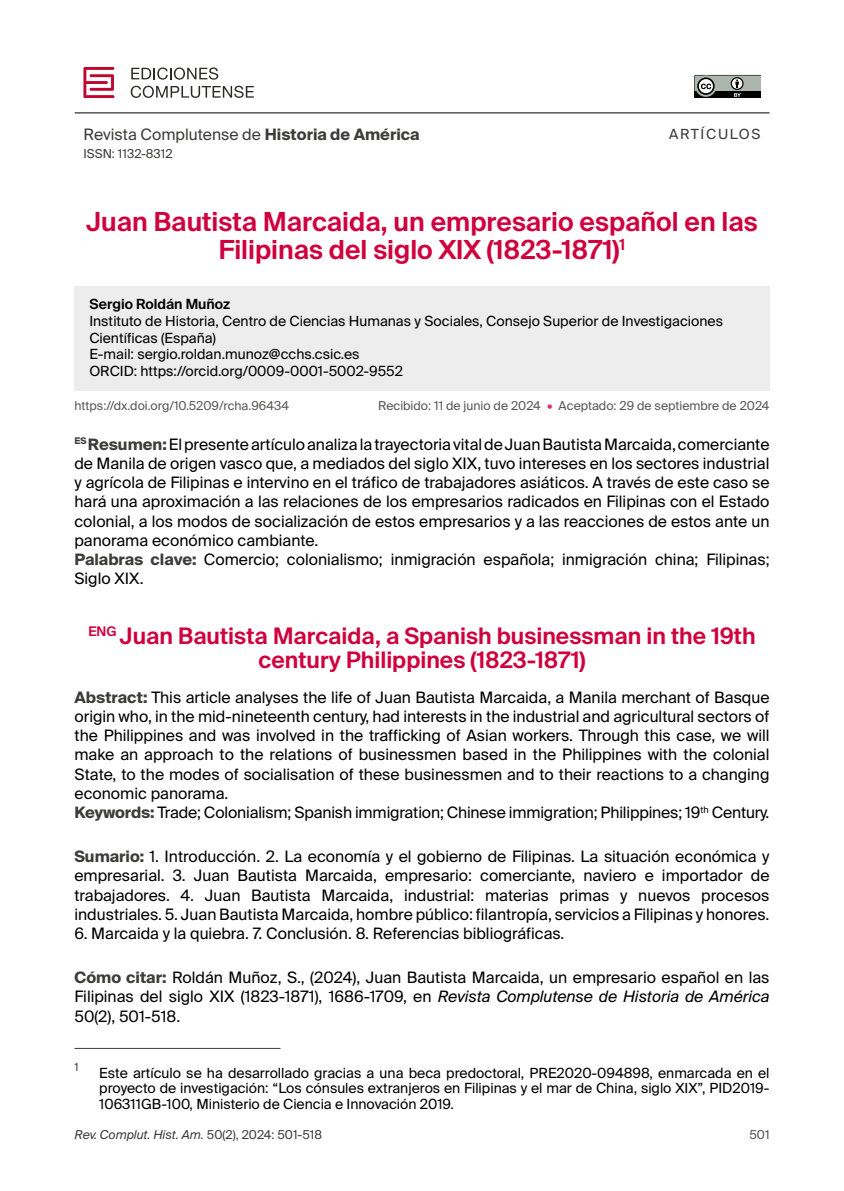
<style>
.page{position:relative;width:844px;height:1191px;background:#fff}
.page>*{position:absolute;margin:0;border:0;box-sizing:border-box;transform-origin:0 0}
.Título_original_ES{font:600 26.25px/28px "Suisse Intl";color:#cf003d;text-align:center}
.Título_traducido_EN{font:600 22.75px/24.5px "Suisse Intl";color:#cf003d;text-align:center}
.Resumen_abstract_-_Idioma{font:15.75px/19.2px "Suisse Intl";color:#000;text-align:justify}
.Resumen_abstract{font:15.75px/19.2px "Suisse Intl";color:#000;text-align:justify}
.Sumario{font:15.75px/19.2px "Suisse Intl";color:#000;text-align:justify}
.Palabras_clave_keywords{font:15.75px/19.2px "Suisse Intl";color:#000}
.Como_Citar{font:15.75px/19.2px "Suisse Intl";color:#000;text-align:justify}
.t1{font:15.75px "Suisse Intl";color:#3c3c3b}
.Notas_al_pie{font:14px/15.8px "Suisse Intl";color:#000;text-align:justify}
.Cargo{font:14px/16.6px "Suisse Intl";color:#000}
.Autor{font:600 14px "Suisse Intl";color:#000}
.t2{font:14px "Suisse Intl";letter-spacing:.12em;color:#3c3c3b}
.Fechas{font:12.25px "Suisse Intl";color:#575756}
.t3{font:italic 12.25px "Suisse Intl";color:#3c3c3b}
.t4{font:12.25px "Suisse Intl";color:#3c3c3b}
.t5{font:12.25px "Suisse Intl";color:#555454}
.Notas_al_pie-2{font:11.2px "Suisse Intl";color:#3c3c3b}
.s1{font-weight:700}
.s2{color:#d83364}
.s3{font-weight:700;color:#3c3c3b}
.s4{font-style:italic}
.s5{font-style:normal}
</style>
<div class="page">
<hr style="left:75px;top:112px;width:694px;height:1px;background:#000">
<svg style="left:694px;top:75px;width:66px;height:23px;background:#757975"></svg>
<svg style="left:83px;top:67px;width:31px;height:31px"></svg>
<svg style="left:131px;top:67px;width:87px;height:13px"></svg>
<svg style="left:131px;top:86px;width:123px;height:12px"></svg>
<div style="left:74px;top:286px;width:695px;height:105px;background:#ededed"></div>
<hr style="left:74px;top:1048px;width:206px;height:1px;background:#3c3c3b">
<p class="t1" style="left:83px;top:125px;width:337px">Revista Complutense de <span class="s1">Historia de América</span></p>
<p class="t4" style="left:83px;top:146px;width:90px">ISSN: 1132-8312</p>
<p class="t2" style="left:669px;top:126px;width:93px">ARTÍCULOS</p>
<p class="Título_original_ES" style="left:86px;top:208px;width:673px">Juan Bautista Marcaida, un empresario español en las<br>Filipinas del siglo XIX (1823-1871)<sup>1</sup></p>
<p class="Autor" style="left:89px;top:296px;width:142px">Sergio Roldán Muñoz</p>
<p class="Cargo" style="left:89px;top:313px;width:635px">Instituto de Historia, Centro de Ciencias Humanas y Sociales, Consejo Superior de Investigaciones<br>Científicas (España)</p>
<p class="Cargo" style="left:89px;top:346px;width:272px">E-mail: sergio.roldan.munoz@cchs.csic.es</p>
<p class="Cargo" style="left:89px;top:363px;width:315px">ORCID: https://orcid.org/0009-0001-5002-9552</p>
<p class="Fechas" style="left:74px;top:399px;width:216px">https://dx.doi.org/10.5209/rcha.96434</p>
<p class="Fechas" style="left:378px;top:399px;width:393px">Recibido: 11 de junio de 2024 <span class="s2">•</span> Aceptado: 29 de septiembre de 2024</p>
<p class="Resumen_abstract_-_Idioma" style="left:74px;top:434px;width:696px"><sup>ES</sup> <span class="s3">Resumen:</span>El presente artículo analiza la trayectoria vital de Juan Bautista Marcaida, comerciante de Manila de origen vasco que, a mediados del siglo XIX, tuvo intereses en los sectores industrial y agrícola de Filipinas e intervino en el tráfico de trabajadores asiáticos. A través de este caso se hará una aproximación a las relaciones de los empresarios radicados en Filipinas con el Estado colonial, a los modos de socialización de estos empresarios y a las reacciones de estos ante un panorama económico cambiante.</p>
<p class="Palabras_clave_keywords" style="left:74px;top:550px;width:696px"><span class="s3">Palabras clave:</span> Comercio; colonialismo; inmigración española; inmigración china; Filipinas;<br>Siglo XIX.</p>
<p class="Título_traducido_EN" style="left:88px;top:624px;width:668px"><sup>ENG</sup> Juan Bautista Marcaida, a Spanish businessman in the 19th century Philippines (1823-1871)</p>
<p class="Resumen_abstract" style="left:74px;top:687px;width:696px"><span class="s3">Abstract:</span> This article analyses the life of Juan Bautista Marcaida, a Manila merchant of Basque origin who, in the mid-nineteenth century, had interests in the industrial and agricultural sectors of the Philippines and was involved in the trafficking of Asian workers. Through this case, we will make an approach to the relations of businessmen based in the Philippines with the colonial State, to the modes of socialisation of these businessmen and to their reactions to a changing economic panorama.</p>
<p class="Palabras_clave_keywords" style="left:74px;top:803px;width:696px"><span class="s3">Keywords:</span> Trade; Colonialism; Spanish immigration; Chinese immigration; Philippines; 19<sup>th</sup> Century.</p>
<p class="Sumario" style="left:74px;top:847px;width:696px"><span class="s3">Sumario:</span> 1. Introducción. 2. La economía y el gobierno de Filipinas. La situación económica y empresarial. 3. Juan Bautista Marcaida, empresario: comerciante, naviero e importador de trabajadores. 4. Juan Bautista Marcaida, industrial: materias primas y nuevos procesos industriales. 5. Juan Bautista Marcaida, hombre público: filantropía, servicios a Filipinas y honores.</p>
<p class="Sumario" style="left:74px;top:924px;width:491px">6. Marcaida y la quiebra. 7. Conclusión. 8. Referencias bibliográficas.</p>
<p class="Como_Citar" style="left:74px;top:968px;width:696px"><span class="s3">Cómo citar:</span> Roldán Muñoz, S., (2024), Juan Bautista Marcaida, un empresario español en las Filipinas del siglo XIX (1823-1871), 1686-1709, en <span class="s4">Revista Complutense de Historia de América </span>50(2), 501-518.</p>
<p class="Notas_al_pie-2" style="left:74px;top:1060px;width:6px">1</p>
<p class="Notas_al_pie" style="left:99px;top:1064px;width:671px">Este artículo se ha desarrollado gracias a una beca predoctoral, PRE2020-094898, enmarcada en el proyecto de investigación: “Los cónsules extranjeros en Filipinas y el mar de China, siglo XIX”, PID2019- 106311GB-100, Ministerio de Ciencia e Innovación 2019.</p>
<p class="t3" style="left:74px;top:1127px;width:249px">Rev. Complut. Hist. Am. <span class="s5">50(2), 2024: 501-518</span></p>
<p class="t5" style="left:749px;top:1127px;width:22px">501</p>
</div>
